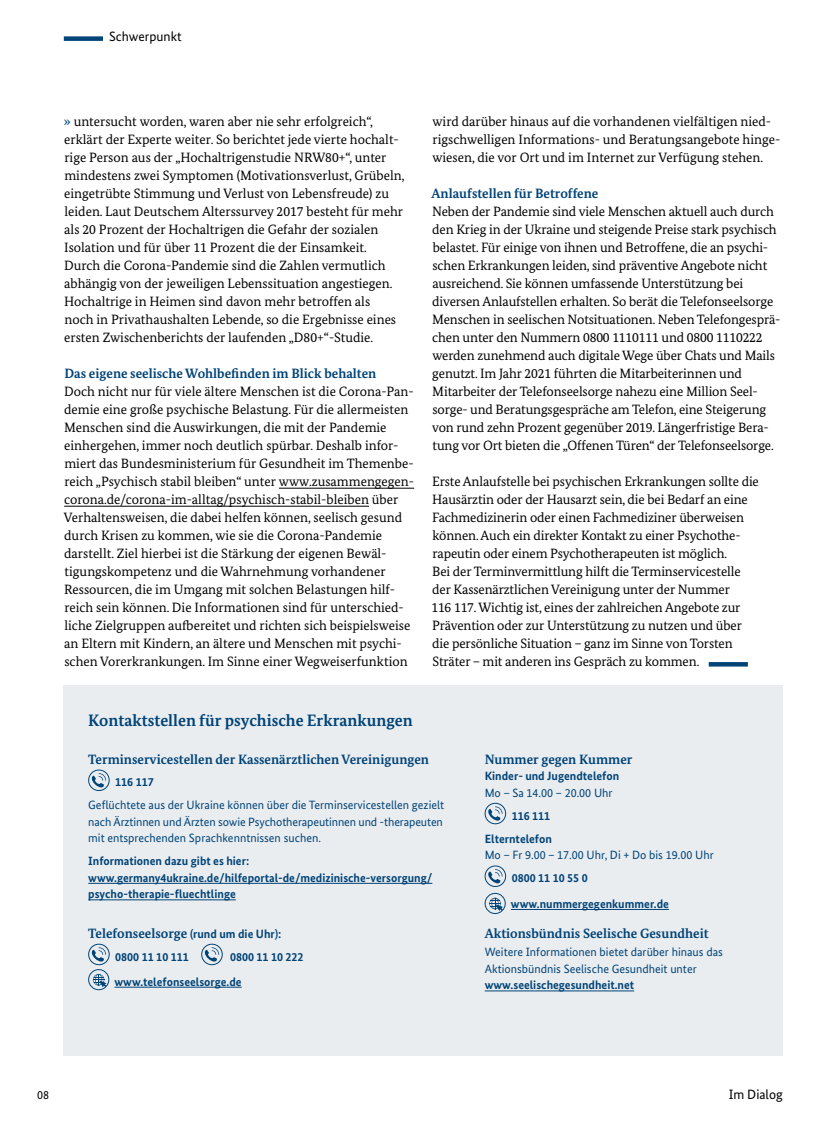
<style>
.page{position:relative;width:834px;height:1132px;background:#fff}
.page>*{position:absolute;margin:0;border:0;box-sizing:border-box;transform-origin:0 0}
.t1{font:700 16.5px "Bundes Serif";color:#004377}
.t2{font:13.5px/18px "Bundes Serif";letter-spacing:-.005em;color:#000}
.t3{font:700 13.5px "Bundes Serif";color:#004377}
.t4{font:13.5px "Bundes Sans";color:#000}
.t5{font:12px/16.5px "Bundes Sans";color:#004377;text-align:justify}
.t6{font:700 12px/16.5px "Bundes Sans";color:#004377}
.t7{font:12px "Bundes Sans";color:#000}
.s1{color:#004377}
.s2{font-family:"Bundes Sans";font-size:12px}
</style>
<div class="page">
<div style="left:64px;top:36px;width:39px;height:5px;background:#004377"></div>
<hr style="left:279px;top:487px;width:135px;height:1px;background:#000">
<hr style="left:64px;top:505px;width:305px;height:1px;background:#000">
<svg style="left:708px;top:662px;width:39px;height:4px"></svg>
<div style="left:64px;top:684px;width:718px;height:371px;background:#eaedf0"></div>
<hr style="left:88px;top:882px;width:344px;height:1px;background:#004377">
<hr style="left:88px;top:899px;width:148px;height:1px;background:#004377">
<hr style="left:114px;top:986px;width:128px;height:1px;background:#004377">
<div style="left:88px;top:769px;width:21px;height:21px;border:1px solid #004377;border-radius:50%"></div>
<svg style="left:92px;top:773px;width:14px;height:14px"></svg>
<div style="left:88px;top:943px;width:21px;height:21px;border:1px solid #004377;border-radius:50%"></div>
<svg style="left:92px;top:947px;width:14px;height:14px"></svg>
<div style="left:201px;top:943px;width:21px;height:21px;border:1px solid #004377;border-radius:50%"></div>
<svg style="left:205px;top:947px;width:14px;height:14px"></svg>
<div style="left:88px;top:968px;width:21px;height:21px;border:1px solid #004377;border-radius:50%"></div>
<svg style="left:93px;top:973px;width:14px;height:14px"></svg>
<hr style="left:511px;top:908px;width:157px;height:1px;background:#004377">
<hr style="left:484px;top:990px;width:150px;height:1px;background:#004377">
<div style="left:484px;top:802px;width:22px;height:21px;border:1px solid #004377;border-radius:50%"></div>
<svg style="left:488px;top:806px;width:14px;height:14px"></svg>
<div style="left:484px;top:865px;width:22px;height:21px;border:1px solid #004377;border-radius:50%"></div>
<svg style="left:488px;top:868px;width:14px;height:15px"></svg>
<div style="left:484px;top:892px;width:21px;height:21px;border:1px solid #004377;border-radius:50%"></div>
<svg style="left:489px;top:897px;width:14px;height:13px"></svg>
<p class="t4" style="left:109px;top:28px;width:74px">Schwerpunkt</p>
<p class="t2" style="left:64px;top:112px;width:342px"><span class="s1">»</span> untersucht worden, waren aber nie sehr erfolgreich“, erklärt der Experte weiter. So berichtet jede vierte hochalt&shy;rige Person aus der „Hochaltrigenstudie NRW80+“, unter mindestens zwei Symptomen (Motivationsverlust, Grübeln, eingetrübte Stimmung und Verlust von Lebensfreude) zu leiden. Laut Deutschem Alterssurvey 2017 besteht für mehr als 20 Prozent der Hochaltrigen die Gefahr der sozialen Isolation und für über 11 Prozent die der Einsamkeit.<br>Durch die Corona-Pandemie sind die Zahlen vermutlich abhängig von der jeweiligen Lebenssituation angestiegen.<br>Hochaltrige in Heimen sind davon mehr betroffen als<br>noch in Privathaushalten Lebende, so die Ergebnisse eines ersten Zwischenberichts der laufenden „D80+“-Studie.</p>
<h4 class="t3" style="left:64px;top:365px;width:313px">Das eigene seelische Wohlbefinden im Blick behalten</h4>
<p class="t2" style="left:64px;top:382px;width:352px">Doch nicht nur für viele ältere Menschen ist die Corona-Pan&shy;demie eine große psychische Belastung. Für die allermeisten Menschen sind die Auswirkungen, die mit der Pandemie einhergehen, immer noch deutlich spürbar. Deshalb infor&shy;miert das Bundesministerium für Gesundheit im Themenbe&shy;reich „Psychisch stabil bleiben“ unter www.zusammengegen&shy;corona.de/corona-im-alltag/psychisch-stabil-bleiben über Verhaltensweisen, die dabei helfen können, seelisch gesund durch Krisen zu kommen, wie sie die Corona-Pandemie darstellt. Ziel hierbei ist die Stärkung der eigenen Bewäl&shy;tigungskompetenz und die Wahrnehmung vorhandener Ressourcen, die im Umgang mit solchen Belastungen hilf&shy;reich sein können. Die Informationen sind für unterschied&shy;liche Zielgruppen aufbereitet und richten sich beispielsweise an Eltern mit Kindern, an ältere und Menschen mit psychi&shy;schen Vorerkrankungen. Im Sinne einer Wegweiserfunktion</p>
<p class="t2" style="left:432px;top:112px;width:349px">wird darüber hinaus auf die vorhandenen vielfältigen nied&shy;rigschwelligen Informations- und Beratungsangebote hinge&shy;wiesen, die vor Ort und im Internet zur Verfügung stehen.</p>
<h4 class="t3" style="left:431px;top:185px;width:168px">Anlaufstellen für Betroffene</h4>
<p class="t2" style="left:432px;top:202px;width:350px">Neben der Pandemie sind viele Menschen aktuell auch durch den Krieg in der Ukraine und steigende Preise stark psychisch belastet. Für einige von ihnen und Betroffene, die an psychi&shy;schen Erkrankungen leiden, sind präventive Angebote nicht ausreichend. Sie können umfassende Unterstützung bei diversen Anlaufstellen erhalten. So berät die Telefonseelsorge Menschen in seelischen Notsituationen. Neben Telefongesprä&shy;chen unter den Nummern 0800 1110111 und 0800 1110222 werden zunehmend auch digitale Wege über Chats und Mails genutzt. Im Jahr 2021 führten die Mitarbeiterinnen und Mitarbeiter der Telefonseelsorge nahezu eine Million Seel&shy;sorge- und Beratungsgespräche am Telefon, eine Steigerung von rund zehn Prozent gegenüber 2019. Längerfristige Bera&shy;tung vor Ort bieten die „Offenen Türen“ der Telefonseelsorge.</p>
<p class="t2" style="left:431px;top:472px;width:329px">Erste Anlaufstelle bei psychischen Erkrankungen sollte die Hausärztin oder der Hausarzt sein, die bei Bedarf an eine Fachmedizinerin oder einen Fachmediziner überweisen können. Auch ein direkter Kontakt zu einer Psychothe&shy;rapeutin oder einem Psychotherapeuten ist möglich.<br>Bei der Terminvermittlung hilft die Terminservicestelle der Kassenärztlichen Vereinigung unter der Nummer<br>116 117. Wichtig ist, eines der zahlreichen Angebote zur Prävention oder zur Unterstützung zu nutzen und über die persönliche Situation – ganz im Sinne von Torsten Sträter – mit anderen ins Gespräch zu kommen.</p>
<h4 class="t1" style="left:88px;top:709px;width:326px">Kontaktstellen für psychische Erkrankungen</h4>
<h5 class="t3" style="left:88px;top:750px;width:342px">Terminservicestellen der Kassenärztlichen Vereinigungen</h5>
<p class="t6" style="left:115px;top:773px;width:40px">116 117</p>
<p class="t5" style="left:88px;top:796px;width:357px">Geflüchtete aus der Ukraine können über die Terminservicestellen gezielt nach Ärztinnen und Ärzten sowie Psychotherapeutinnen und -therapeuten mit entsprechenden Sprachkenntnissen suchen.</p>
<p class="t6" style="left:88px;top:852px;width:345px">Informationen dazu gibt es hier: www.germany4ukraine.de/hilfeportal-de/medizinische-versorgung/ psycho-therapie-fluechtlinge</p>
<h5 class="t3" style="left:88px;top:924px;width:194px">Telefonseelsorge <span class="s2">(rund um die Uhr):</span></h5>
<p class="t6" style="left:115px;top:947px;width:75px">0800 11 10 111</p>
<p class="t6" style="left:230px;top:947px;width:75px">0800 11 10 222</p>
<p class="t6" style="left:114px;top:972px;width:129px">www.telefonseelsorge.de</p>
<h5 class="t3" style="left:484px;top:750px;width:149px">Nummer gegen Kummer</h5>
<p class="t6" style="left:484px;top:767px;width:136px">Kinder- und Jugendtelefon</p>
<p class="t5" style="left:484px;top:784px;width:129px">Mo – Sa 14.00 – 20.00 Uhr</p>
<p class="t6" style="left:511px;top:806px;width:40px">116 111</p>
<p class="t6" style="left:484px;top:830px;width:69px">Elterntelefon</p>
<p class="t5" style="left:484px;top:846px;width:230px">Mo – Fr 9.00 – 17.00 Uhr, Di + Do bis 19.00 Uhr</p>
<p class="t6" style="left:511px;top:869px;width:77px">0800 11 10 55 0</p>
<p class="t6" style="left:511px;top:895px;width:159px">www.nummergegenkummer.de</p>
<h5 class="t3" style="left:484px;top:924px;width:225px">Aktionsbündnis Seelische Gesundheit</h5>
<p class="t5" style="left:484px;top:943px;width:240px">Weitere Informationen bietet darüber hinaus das<br>Aktionsbündnis Seelische Gesundheit unter</p>
<p class="t6" style="left:484px;top:976px;width:151px">www.seelischegesundheit.net</p>
<p class="t7" style="left:37px;top:1086px;width:13px">08</p>
<p class="t4" style="left:728px;top:1085px;width:56px">Im Dialog</p>
</div>
